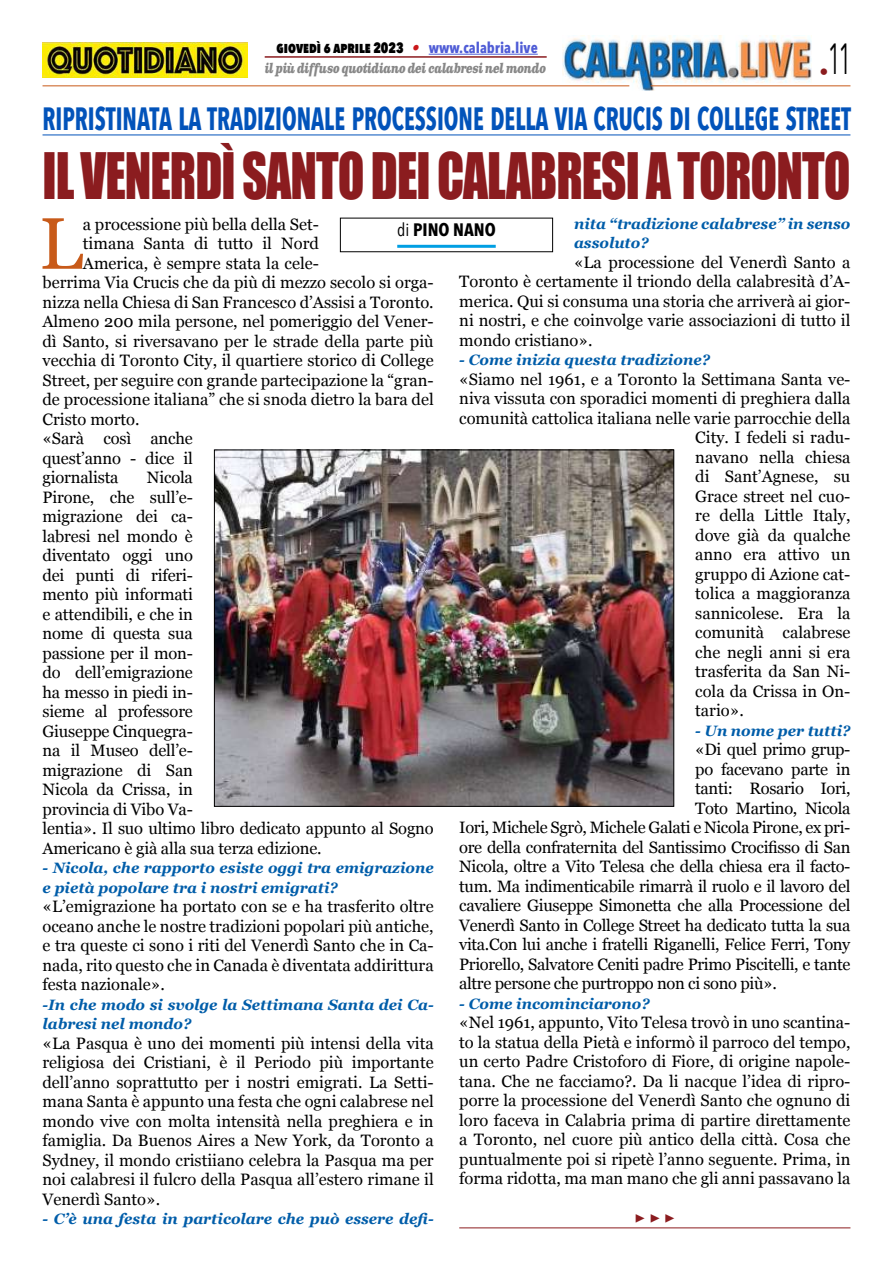
<style>
.page{position:relative;width:893px;height:1263px;background:#fff}
.page>*{position:absolute;margin:0;border:0;box-sizing:border-box;transform-origin:0 0}
.t1{font:72.75px "Georgia";color:#c85a19}
.t2{font:58.8px "Impact";letter-spacing:-.02em;color:#8b1c1f;scale:.84 1}
.t3{font:43.5px "Avenir Next Condensed";color:#000;scale:.55 1}
.t4{font:700 32.1px "Avenir Next Condensed";color:#0253ba;scale:.75 1}
.t5{font:700 18px "Avenir Next Condensed";color:#000}
.t6{font:700 18px "Minion Pro";color:#8b1c1f}
.t7{font:16.5px/19.5px "Georgia";color:#000;text-align:justify}
.t8{font:16.5px "Georgia";letter-spacing:-.02em;color:#000}
.t9{font:italic 700 15px/19.5px "Georgia";color:#005da9}
.t10{font:800 15px "Avenir Next Condensed";color:#000;scale:.9 1}
.t11{font:italic 700 13.5px "Clarendon Text Pro";letter-spacing:-.05em;color:#878787;scale:.79 1}
.s1{font-family:"Clarendon Text Pro";font-weight:700;font-style:italic;color:#ca181a}
.s2{font-weight:700;color:#4f5cd6}
.s3{font-weight:400}
</style>
<div class="page">
<img style="left:563px;top:36px;width:248px;height:54px">
<hr style="left:43px;top:85px;width:586px;height:1px;background:#c85a19">
<hr style="left:651px;top:85px;width:199px;height:1px;background:#c85a19">
<hr style="left:429px;top:54px;width:109px;height:1px;background:#4f5cd6">
<hr style="left:265px;top:56px;width:282px;height:2px;background:#8b1c1f">
<img style="left:43px;top:43px;width:204px;height:34px">
<hr style="left:459px;top:1227px;width:391px;height:1px;background:#8b1c1f">
<img style="left:216px;top:452px;width:456px;height:352px">
<hr style="left:43px;top:135px;width:807px;height:1px;background:#0253ba">
<hr style="left:397px;top:245px;width:99px;height:3px;background:#009fe3">
<p class="t10" style="left:277px;top:38px;width:292px">GIOVEDÌ 6 APRILE 2023 <span class="s1">•</span> <span class="s2">www.calabria.live</span></p>
<p class="t11" style="left:265px;top:60px;width:358px">il più diffuso quotidiano dei calabresi nel mondo</p>
<h3 class="t3" style="left:820px;top:21px;width:58px"><sub>•</sub>11</h3>
<h3 class="t4" style="left:43px;top:99px;width:1079px">RIPRISTINATA LA TRADIZIONALE PROCESSIONE DELLA VIA CRUCIS DI COLLEGE STREET</h3>
<h2 class="t2" style="left:43px;top:131px;width:963px">IL VENERDÌ SANTO DEI CALABRESI A TORONTO</h2>
<p class="t5" style="left:397px;top:219px;width:100px"><span class="s3">di</span> PINO NANO</p>
<p class="t9" style="left:574px;top:213px;width:278px">nita “tradizione calabrese” in senso assoluto?</p>
<p class="t7" style="left:459px;top:251px;width:393px;text-indent:115px">«La processione del Venerdì Santo a Toronto è certamente il triondo della calabresità d’A&shy;merica. Qui si consuma una storia che arriverà ai gior&shy;ni nostri, e che coinvolge varie associazioni di tutto il mondo cristiano».</p>
<p class="t9" style="left:459px;top:349px;width:252px">- Come inizia questa tradizione?</p>
<p class="t7" style="left:459px;top:368px;width:393px">«Siamo nel 1961, e a Toronto la Settimana Santa ve-</p>
<p class="t7" style="left:459px;top:388px;width:393px">niva vissuta con sporadici momenti di preghiera dalla</p>
<p class="t7" style="left:459px;top:407px;width:393px">comunità cattolica italiana nelle varie parrocchie della</p>
<p class="t7" style="left:695px;top:427px;width:157px">City. I fedeli si radu-</p>
<p class="t7" style="left:695px;top:446px;width:157px">navano nella chiesa</p>
<p class="t7" style="left:695px;top:466px;width:157px">di Sant’Agnese, su</p>
<p class="t7" style="left:695px;top:485px;width:157px">Grace street nel cuo-</p>
<p class="t7" style="left:695px;top:505px;width:157px">re della Little Italy,</p>
<p class="t7" style="left:695px;top:524px;width:157px">dove già da qualche</p>
<p class="t7" style="left:695px;top:544px;width:157px">anno era attivo un</p>
<p class="t7" style="left:695px;top:563px;width:157px">gruppo di Azione cat-</p>
<p class="t7" style="left:695px;top:583px;width:157px">tolica a maggioranza</p>
<p class="t7" style="left:695px;top:603px;width:157px">sannicolese. Era la</p>
<p class="t7" style="left:695px;top:622px;width:157px">comunità calabrese</p>
<p class="t7" style="left:695px;top:642px;width:157px">che negli anni si era</p>
<p class="t7" style="left:695px;top:661px;width:157px">trasferita da San Ni-</p>
<p class="t7" style="left:695px;top:681px;width:157px">cola da Crissa in On-</p>
<p class="t7" style="left:695px;top:700px;width:50px">tario».</p>
<p class="t9" style="left:695px;top:720px;width:157px">- Un nome per tutti?</p>
<p class="t8" style="left:695px;top:737px;width:157px">«Di quel primo grup-</p>
<p class="t8" style="left:695px;top:757px;width:157px">po facevano parte in</p>
<p class="t8" style="left:695px;top:776px;width:157px">tanti: Rosario Iori,</p>
<p class="t8" style="left:695px;top:796px;width:157px">Toto Martino, Nicola</p>
<p class="t8" style="left:459px;top:815px;width:393px">Iori, Michele Sgrò, Michele Galati e Nicola Pirone, ex pri-</p>
<p class="t8" style="left:459px;top:835px;width:393px">ore della confraternita del Santissimo Crocifisso di San</p>
<p class="t8" style="left:459px;top:854px;width:393px">Nicola, oltre a Vito Telesa che della chiesa era il facto-</p>
<p class="t8" style="left:459px;top:874px;width:393px">tum. Ma indimenticabile rimarrà il ruolo e il lavoro del</p>
<p class="t8" style="left:459px;top:893px;width:393px">cavaliere Giuseppe Simonetta che alla Processione del</p>
<p class="t8" style="left:459px;top:913px;width:393px">Venerdì Santo in College Street ha dedicato tutta la sua</p>
<p class="t8" style="left:459px;top:932px;width:393px">vita.Con lui anche i fratelli Riganelli, Felice Ferri, Tony</p>
<p class="t8" style="left:459px;top:952px;width:393px">Priorello, Salvatore Ceniti padre Primo Piscitelli, e tante</p>
<p class="t8" style="left:459px;top:971px;width:319px">altre persone che purtroppo non ci sono più».</p>
<p class="t9" style="left:459px;top:993px;width:192px">- Come incominciarono?</p>
<p class="t7" style="left:459px;top:1012px;width:393px">«Nel 1961, appunto, Vito Telesa trovò in uno scantina&shy;to la statua della Pietà e informò il parroco del tempo, un certo Padre Cristoforo di Fiore, di origine napole&shy;tana. Che ne facciamo?. Da li nacque l’idea di ripro&shy;porre la processione del Venerdì Santo che ognuno di loro faceva in Calabria prima di partire direttamente a Toronto, nel cuore più antico della città. Cosa che puntualmente poi si ripetè l’anno seguente. Prima, in forma ridotta, ma man mano che gli anni passavano la</p>
<p class="t6" style="left:635px;top:1205px;width:42px">▶ ▶ ▶</p>
<h1 class="t1" style="left:39px;top:191px;width:45px">L</h1>
<p class="t7" style="left:83px;top:214px;width:237px">a processione più bella della Set-</p>
<p class="t7" style="left:83px;top:233px;width:237px">timana Santa di tutto il Nord</p>
<p class="t7" style="left:83px;top:253px;width:237px">America, è sempre stata la cele-</p>
<p class="t7" style="left:43px;top:272px;width:393px">berrima Via Crucis che da più di mezzo secolo si orga-</p>
<p class="t7" style="left:43px;top:292px;width:393px">nizza nella Chiesa di San Francesco d’Assisi a Toronto.</p>
<p class="t7" style="left:43px;top:311px;width:393px">Almeno 200 mila persone, nel pomeriggio del Vener-</p>
<p class="t7" style="left:43px;top:331px;width:393px">dì Santo, si riversavano per le strade della parte più</p>
<p class="t7" style="left:43px;top:350px;width:393px">vecchia di Toronto City, il quartiere storico di College</p>
<p class="t7" style="left:43px;top:370px;width:393px">Street, per seguire con grande partecipazione la “gran-</p>
<p class="t7" style="left:43px;top:389px;width:393px">de processione italiana” che si snoda dietro la bara del</p>
<p class="t7" style="left:43px;top:409px;width:99px">Cristo morto.</p>
<p class="t7" style="left:43px;top:428px;width:152px">«Sarà così anche</p>
<p class="t7" style="left:43px;top:448px;width:152px">quest’anno - dice il</p>
<p class="t7" style="left:43px;top:467px;width:77px">giornalista</p>
<p class="t7" style="left:43px;top:467px;width:393px;text-align:left;text-indent:104px">Nicola<br>Pirone, che sull’e-<br>migrazione dei ca-<br>labresi nel mondo è<br>diventato oggi uno<br>dei punti di riferi-<br>mento più informati<br>e attendibili, e che in<br>nome di questa sua<br>passione per il mon-<br>do dell’emigrazione<br>ha messo in piedi in-<br>sieme al professore<br>Giuseppe Cinquegra-<br>na il Museo dell’e-<br>migrazione di San<br>Nicola da Crissa, in<br>provincia di Vibo Va-<br>lentia». Il suo ultimo libro dedicato appunto al Sogno<br>Americano è già alla sua terza edizione.</p>
<p class="t9" style="left:43px;top:858px;width:393px">- Nicola, che rapporto esiste oggi tra emigrazione e pietà popolare tra i nostri emigrati?</p>
<p class="t7" style="left:43px;top:896px;width:393px">«L’emigrazione ha portato con se e ha trasferito oltre oceano anche le nostre tradizioni popolari più antiche, e tra queste ci sono i riti del Venerdì Santo che in Ca&shy;nada, rito questo che in Canada è diventata addirittura festa nazionale».</p>
<p class="t9" style="left:43px;top:994px;width:393px">-In che modo si svolge la Settimana Santa dei Ca&shy;labresi nel mondo?</p>
<p class="t7" style="left:43px;top:1033px;width:393px">«La Pasqua è uno dei momenti più intensi della vita religiosa dei Cristiani, è il Periodo più importante dell’anno soprattutto per i nostri emigrati. La Setti&shy;mana Santa è appunto una festa che ogni calabrese nel mondo vive con molta intensità nella preghiera e in famiglia. Da Buenos Aires a New York, da Toronto a Sydney, il mondo cristiiano celebra la Pasqua ma per noi calabresi il fulcro della Pasqua all’estero rimane il Venerdì Santo».</p>
<p class="t9" style="left:43px;top:1209px;width:393px">- C’è una festa in particolare che può essere defi-</p>
</div>
